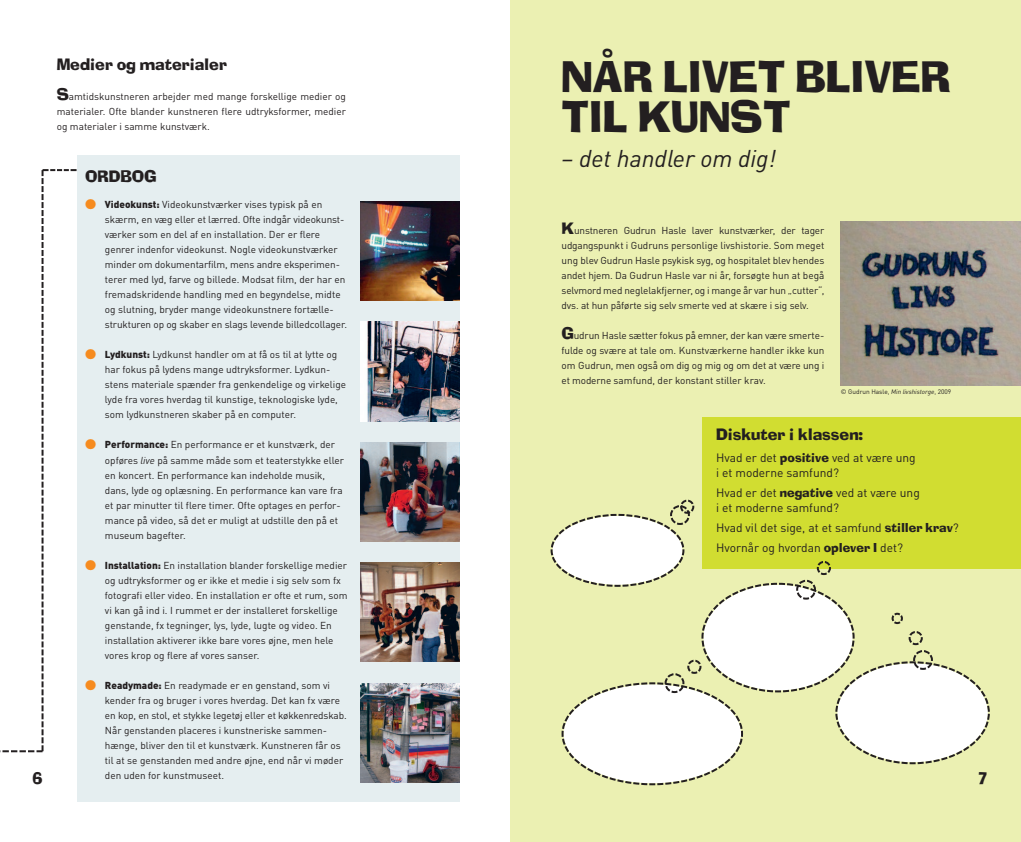
<style>
.page{position:relative;width:1021px;height:842px;background:#fff}
.page>*{position:absolute;margin:0;border:0;box-sizing:border-box;transform-origin:0 0}
.t1{font:48px/40px "Ad Lib ICG";color:#231f20}
.t2{font:italic 24px "DINOT";color:#231f20}
.t3{font:18px "Ad Lib ICG";color:#231f20}
.t4{font:12px/15px "DINOT";color:#231f20}
.t5{font:10px/15px "DINOT";color:#231f20}
.t6{font:6.5px "DINOT";color:#231f20}
.s1{font-family:"Ad Lib ICG";font-size:18px}
.s2{color:#f68b1f}
.s3{font-family:"DIN";font-weight:900}
.s4{font-style:italic}
.s5{font-family:"Ad Lib ICG";font-size:14px}
</style>
<div class="page">
<div style="left:77px;top:155px;width:382px;height:646px;background:#e5eef0"></div>
<div style="left:510px;top:0;width:510px;height:842px;background:#ebf0b2"></div>
<div style="left:702px;top:417px;width:318px;height:151px;background:#d1dd31"></div>
<svg style="left:550px;top:499px;width:440px;height:287px"></svg>
<img style="left:840px;top:221px;width:180px;height:164px">
<img style="left:360px;top:202px;width:99px;height:98px">
<img style="left:360px;top:322px;width:99px;height:99px">
<img style="left:360px;top:442px;width:99px;height:99px">
<img style="left:360px;top:563px;width:99px;height:99px">
<img style="left:360px;top:683px;width:99px;height:99px">
<svg style="left:0;top:169px;width:77px;height:583px"></svg>
<h3 class="t3" style="left:57px;top:53px;width:172px">Medier og materialer</h3>
<p class="t5" style="left:57px;top:90px;width:291px;text-align:justify"><span class="s1">S</span>amtidskunstneren arbejder med mange forskellige medier og materialer. Ofte blander kunstneren flere udtryksformer, medier og materialer i samme kunstværk.</p>
<h3 class="t3" style="left:32px;top:768px;width:12px">6</h3>
<h3 class="t3" style="left:85px;top:166px;width:73px">ORDBOG</h3>
<p class="t5" style="left:105px;top:198px;width:244px;text-indent:-20px"><span class="s2">●</span> <span class="s3">Videokunst:</span> Videokunstværker vises typisk på en skærm, en væg eller et lærred. Ofte indgår videokunst&shy;værker som en del af en installation. Der er flere genrer indenfor videokunst. Nogle videokunstværker minder om dokumentarfilm, mens andre eksperimen - terer med lyd, farve og billede. Modsat film, der har en fremadskridende handling med en begyndelse, midte og slutning, bryder mange videokunstnere fortælle&shy;strukturen op og skaber en slags levende billedcollager.</p>
<p class="t5" style="left:105px;top:348px;width:243px;text-indent:-20px"><span class="s2">●</span> <span class="s3">Lydkunst:</span> Lydkunst handler om at få os til at lytte og har fokus på lydens mange udtryksformer. Lydkun&shy;stens materiale spænder fra genkendelige og virkelige lyde fra vores hverdag til kunstige, teknologiske lyde, som lydkunstneren skaber på en computer.</p>
<p class="t5" style="left:105px;top:438px;width:241px;text-indent:-20px"><span class="s2">●</span> <span class="s3">Performance:</span> En performance er et kunstværk, der opføres <span class="s4">live</span> på samme måde som et teaterstykke eller en koncert. En performance kan indeholde musik, dans, lyde og oplæsning. En performance kan vare fra et par minutter til flere timer. Ofte optages en perfor&shy;mance på video, så det er muligt at udstille den på et museum bagefter.</p>
<p class="t5" style="left:105px;top:558px;width:244px;text-indent:-20px"><span class="s2">●</span> <span class="s3">Installation:</span> En installation blander forskellige medier og udtryksformer og er ikke et medie i sig selv som fx fotografi eller video. En installation er ofte et rum, som vi kan gå ind i. I rummet er der installeret forskellige genstande, fx tegninger, lys, lyde, lugte og video. En installation aktiverer ikke bare vores øjne, men hele vores krop og flere af vores sanser.</p>
<p class="t5" style="left:105px;top:678px;width:243px;text-indent:-20px"><span class="s2">●</span> <span class="s3">Readymade:</span> En readymade er en genstand, som vi kender fra og bruger i vores hverdag. Det kan fx være en kop, en stol, et stykke legetøj eller et køkkenredskab.<br>Når genstanden placeres i kunstneriske sammen&shy;hænge, bliver den til et kunstværk. Kunstneren får os til at se genstanden med andre øjne, end når vi møder den uden for kunstmuseet.</p>
<h1 class="t1" style="left:561px;top:56px;width:391px">NÅR LIVET BLIVER<br>TIL KUNST</h1>
<h2 class="t2" style="left:561px;top:150px;width:216px">– det handler om dig!</h2>
<p class="t5" style="left:561px;top:224px;width:264px;text-align:justify"><span class="s1">K</span>unstneren Gudrun Hasle laver kunstværker, der tager udgangspunkt i Gudruns personlige livshistorie. Som meget ung blev Gudrun Hasle psykisk syg, og hospitalet blev hendes andet hjem. Da Gudrun Hasle var ni år, forsøgte hun at begå selvmord med neglelakfjerner, og i mange år var hun „cutter“, dvs. at hun påførte sig selv smerte ved at skære i sig selv.</p>
<p class="t5" style="left:561px;top:329px;width:264px;text-align:justify"><span class="s1">G</span>udrun Hasle sætter fokus på emner, der kan være smerte&shy;fulde og svære at tale om. Kunstværkerne handler ikke kun om Gudrun, men også om dig og mig og om det at være ung i et moderne samfund, der konstant stiller krav.</p>
<p class="t6" style="left:840px;top:390px;width:112px">© Gudrun Hasle, <span class="s4">Min livshistorge</span>, 2009</p>
<h3 class="t3" style="left:716px;top:423px;width:149px">Diskuter i klassen:</h3>
<p class="t4" style="left:716px;top:451px;width:201px">Hvad er det <span class="s5">positive</span> ved at være ung i et moderne samfund?</p>
<p class="t4" style="left:716px;top:486px;width:205px">Hvad er det <span class="s5">negative</span> ved at være ung i et moderne samfund?</p>
<p class="t4" style="left:716px;top:519px;width:244px;line-height:20px">Hvad vil det sige, at et samfund <span class="s5">stiller krav</span>?<br>Hvornår og hvordan <span class="s5">oplever I</span> det?</p>
<h3 class="t3" style="left:978px;top:768px;width:10px">7</h3>
</div>
